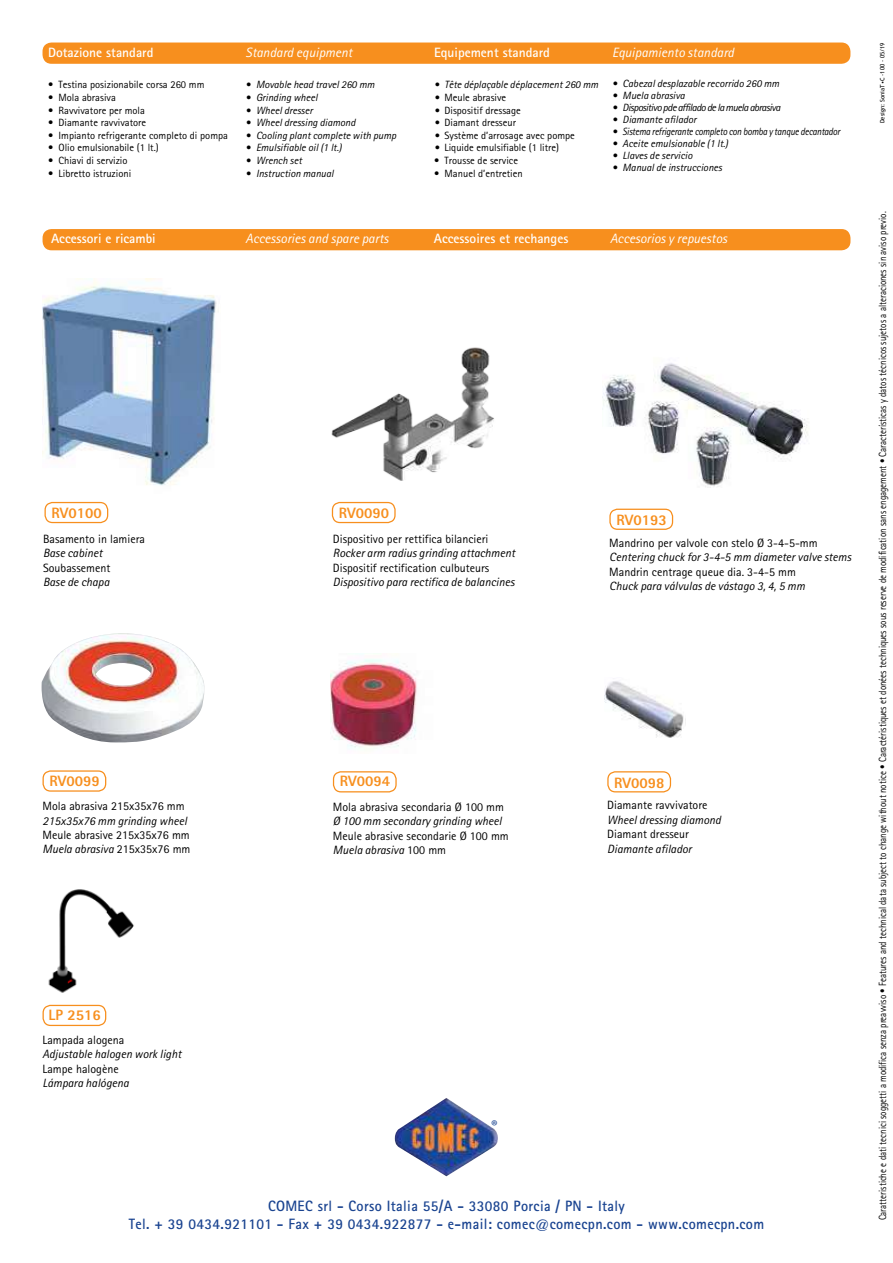
<style>
.page{position:relative;width:893px;height:1263px;background:#fff}
.page>*{position:absolute;margin:0;border:0;box-sizing:border-box;transform-origin:0 0}
.t1{font:15.6px "Myriad Pro";color:#194390}
.t2{font:700 15px/18px "Rotis Sans Serif";letter-spacing:.025em;color:#194390;text-align:center;scale:.95 1}
.t3{font:800 15px "Rotis Sans Serif";color:#f78f1e}
.t4{font:italic 13.5px "Rotis Sans Serif";color:#fff}
.t5{font:700 13.5px "Rotis Sans Serif";color:#fff}
.t6{font:12px/14.4px "Rotis Sans Serif";color:#000}
.t7{font:italic 12px "Rotis Sans Serif";color:#000}
.t8{font:10.5px "Rotis Sans Serif";color:#000}
.t9{font:italic 10.5px "Rotis Sans Serif";color:#000}
.t10{font:10.5px "Rotis Sans Serif";color:#000;scale:.85 1}
.t11{font:italic 10.5px "Rotis Sans Serif";letter-spacing:-.02em;color:#000}
.t12{font:italic 10.5px "Rotis Sans Serif";letter-spacing:-.05em;color:#000}
.t13{font:6px "Trebuchet MS";color:#000}
.s1{font-style:italic}
</style>
<div class="page">
<div style="left:43px;top:43px;width:807px;height:21px;background:#f78f1e;border-radius:9px"></div>
<div style="left:43px;top:229px;width:807px;height:21px;background:#f78f1e;border-radius:9px"></div>
<img style="left:43px;top:278px;width:176px;height:208px">
<img style="left:603px;top:363px;width:205px;height:125px">
<img style="left:42px;top:633px;width:162px;height:109px">
<div style="left:609px;top:509px;width:64px;height:21px;border:1px solid #f78f1e;border-radius:7px"></div>
<img style="left:604px;top:681px;width:80px;height:57px">
<div style="left:607px;top:771px;width:64px;height:21px;border:1px solid #f78f1e;border-radius:7px"></div>
<div style="left:45px;top:502px;width:63px;height:21px;border:1px solid #f78f1e;border-radius:7px"></div>
<img style="left:331px;top:347px;width:163px;height:134px">
<div style="left:332px;top:502px;width:64px;height:21px;border:1px solid #f78f1e;border-radius:7px"></div>
<div style="left:43px;top:770px;width:63px;height:22px;border:1px solid #f78f1e;border-radius:7px"></div>
<div style="left:43px;top:1005px;width:63px;height:21px;border:1px solid #f78f1e;border-radius:7px"></div>
<img style="left:330px;top:659px;width:87px;height:91px">
<div style="left:333px;top:771px;width:64px;height:21px;border:1px solid #f78f1e;border-radius:7px"></div>
<img style="left:48px;top:889px;width:86px;height:104px">
<img style="left:395px;top:1098px;width:103px;height:78px">
<p class="t5" style="left:48px;top:44px;width:107px">Dotazione standard</p>
<p class="t8" style="left:48px;top:79px;width:158px">• Testina posizionabile corsa 260 mm</p>
<p class="t8" style="left:48px;top:91px;width:69px">• Mola abrasiva</p>
<p class="t8" style="left:48px;top:104px;width:99px">• Ravvivatore per mola</p>
<p class="t8" style="left:48px;top:116px;width:100px">• Diamante ravvivatore</p>
<p class="t8" style="left:48px;top:129px;width:181px">• Impianto refrigerante completo di pompa</p>
<p class="t8" style="left:48px;top:142px;width:112px">• Olio emulsionabile (1 lt.)</p>
<p class="t8" style="left:48px;top:154px;width:81px">• Chiavi di servizio</p>
<p class="t8" style="left:48px;top:167px;width:85px">• Libretto istruzioni</p>
<p class="t4" style="left:245px;top:45px;width:108px">Standard equipment</p>
<p class="t9" style="left:245px;top:79px;width:131px">• Movable head travel 260 mm</p>
<p class="t9" style="left:245px;top:91px;width:74px">• Grinding wheel</p>
<p class="t9" style="left:245px;top:104px;width:69px">• Wheel dresser</p>
<p class="t9" style="left:245px;top:116px;width:112px">• Wheel dressing diamond</p>
<p class="t9" style="left:245px;top:129px;width:152px">• Cooling plant complete with pump</p>
<p class="t9" style="left:245px;top:142px;width:98px">• Emulsifiable oil (1 lt.)</p>
<p class="t9" style="left:245px;top:154px;width:58px">• Wrench set</p>
<p class="t9" style="left:245px;top:167px;width:90px">• Instruction manual</p>
<p class="t5" style="left:434px;top:44px;width:117px">Equipement standard</p>
<p class="t9" style="left:434px;top:79px;width:166px">• Tête déplaçable déplacement 260 mm</p>
<p class="t8" style="left:434px;top:91px;width:74px"><span class="s1">•</span> Meule abrasive</p>
<p class="t8" style="left:434px;top:104px;width:88px"><span class="s1">•</span> Dispositif dressage</p>
<p class="t8" style="left:434px;top:116px;width:84px"><span class="s1">•</span> Diamant dresseur</p>
<p class="t8" style="left:434px;top:129px;width:142px"><span class="s1">•</span> Système d’arrosage avec pompe</p>
<p class="t8" style="left:434px;top:142px;width:127px"><span class="s1">•</span> Liquide emulsifiable (1 litre)</p>
<p class="t8" style="left:434px;top:154px;width:86px">• Trousse de service</p>
<p class="t8" style="left:434px;top:167px;width:90px">• Manuel d’entretien</p>
<p class="t4" style="left:612px;top:44px;width:123px">Equipamiento standard</p>
<p class="t9" style="left:612px;top:77px;width:169px">• Cabezal desplazable recorrido 260 mm</p>
<p class="t9" style="left:612px;top:89px;width:74px">• Muela abrasiva</p>
<p class="t12" style="left:612px;top:101px;width:170px">• Dispositivo pde affilado de la muela abrasiva</p>
<p class="t9" style="left:612px;top:113px;width:86px">• Diamante afilador</p>
<p class="t11" style="left:612px;top:125px;width:230px">• Sistema refrigerante completo con bomba y tanque decantador</p>
<p class="t9" style="left:612px;top:137px;width:118px">• Aceite emulsionable (1 lt.)</p>
<p class="t9" style="left:612px;top:149px;width:82px">• Llaves de servicio</p>
<p class="t9" style="left:612px;top:161px;width:112px">• Manual de instrucciones</p>
<p class="t5" style="left:51px;top:230px;width:106px">Accessori e ricambi</p>
<p class="t4" style="left:246px;top:230px;width:144px">Accessories and spare parts</p>
<p class="t5" style="left:434px;top:230px;width:136px">Accessoires et rechanges</p>
<p class="t4" style="left:610px;top:230px;width:118px">Accesorios y repuestos</p>
<p class="t3" style="left:51px;top:504px;width:52px">RV0100</p>
<p class="t6" style="left:43px;top:531px;width:103px">Basamento in lamiera</p>
<p class="t7" style="left:43px;top:546px;width:61px">Base cabinet</p>
<p class="t6" style="left:43px;top:560px;width:69px">Soubassement</p>
<p class="t7" style="left:43px;top:575px;width:68px">Base de chapa</p>
<p class="t3" style="left:50px;top:771px;width:52px">RV0099</p>
<p class="t6" style="left:43px;top:799px;width:144px">Mola abrasiva 215x35x76 mm</p>
<p class="t7" style="left:43px;top:813px;width:146px">215x35x76 mm grinding wheel</p>
<p class="t6" style="left:43px;top:827px;width:149px">Meule abrasive 215x35x76 mm<br><span class="s1">Muela abrasiva</span> 215x35x76 mm</p>
<p class="t3" style="left:49px;top:1005px;width:54px">LP 2516</p>
<p class="t6" style="left:43px;top:1033px;width:83px">Lampada alogena</p>
<p class="t7" style="left:43px;top:1047px;width:140px">Adjustable halogen work light</p>
<p class="t6" style="left:43px;top:1061px;width:78px">Lampe halogène</p>
<p class="t7" style="left:43px;top:1076px;width:88px">Lámpara halógena</p>
<p class="t3" style="left:339px;top:504px;width:52px">RV0090</p>
<p class="t6" style="left:333px;top:531px;width:157px">Dispositivo per rettifica bilancieri</p>
<p class="t7" style="left:333px;top:546px;width:184px">Rocker arm radius grinding attachment</p>
<p class="t6" style="left:333px;top:560px;width:158px">Dispositif rectification culbuteurs</p>
<p class="t7" style="left:333px;top:575px;width:183px">Dispositivo para rectifica de balancines</p>
<p class="t3" style="left:340px;top:771px;width:52px">RV0094</p>
<p class="t6" style="left:333px;top:799px;width:173px">Mola abrasiva secondaria Ø 100 mm</p>
<p class="t7" style="left:333px;top:814px;width:170px">Ø 100 mm secondary grinding wheel</p>
<p class="t6" style="left:333px;top:828px;width:177px">Meule abrasive secondarie Ø 100 mm<br><span class="s1">Muela abrasiva</span> 100 mm</p>
<p class="t3" style="left:616px;top:510px;width:52px">RV0193</p>
<p class="t6" style="left:609px;top:535px;width:210px">Mandrino per valvole con stelo Ø 3-4-5-mm</p>
<p class="t7" style="left:609px;top:550px;width:243px">Centering chuck for 3-4-5 mm diameter valve stems</p>
<p class="t6" style="left:609px;top:564px;width:188px">Mandrin centrage queue dia. 3-4-5 mm</p>
<p class="t7" style="left:609px;top:579px;width:197px">Chuck para válvulas de vástago 3, 4, 5 mm</p>
<p class="t3" style="left:614px;top:773px;width:52px">RV0098</p>
<p class="t6" style="left:607px;top:798px;width:102px">Diamante ravvivatore</p>
<p class="t7" style="left:607px;top:813px;width:115px">Wheel dressing diamond</p>
<p class="t6" style="left:607px;top:827px;width:83px">Diamant dresseur</p>
<p class="t7" style="left:607px;top:841px;width:86px">Diamante afilador</p>
<h1 class="t1" style="left:491px;top:1116px;width:8px">®</h1>
<p class="t2" style="left:129px;top:1196px;width:670px">COMEC srl - Corso Italia 55/A - 33080 Porcia / PN - Italy<br>Tel. + 39 0434.921101 - Fax + 39 0434.922877 - e-mail: comec@comecpn.com - www.comecpn.com</p>
<p class="t13" style="left:879px;top:123px;width:82px;rotate:-90deg">Design: SoniaT•C -100 - 05/19</p>
<p class="t10" style="left:876px;top:1220px;width:1188px;rotate:-90deg">Caratteristiche e dati tecnici soggetti a modifica senza preavviso • Features and technical data subject to change without notice • Caractéristiques et donées techniques sous reserve de modification sans engagement • Características y datos técnicos sujetos a alteraciones sin aviso previo.</p>
</div>
